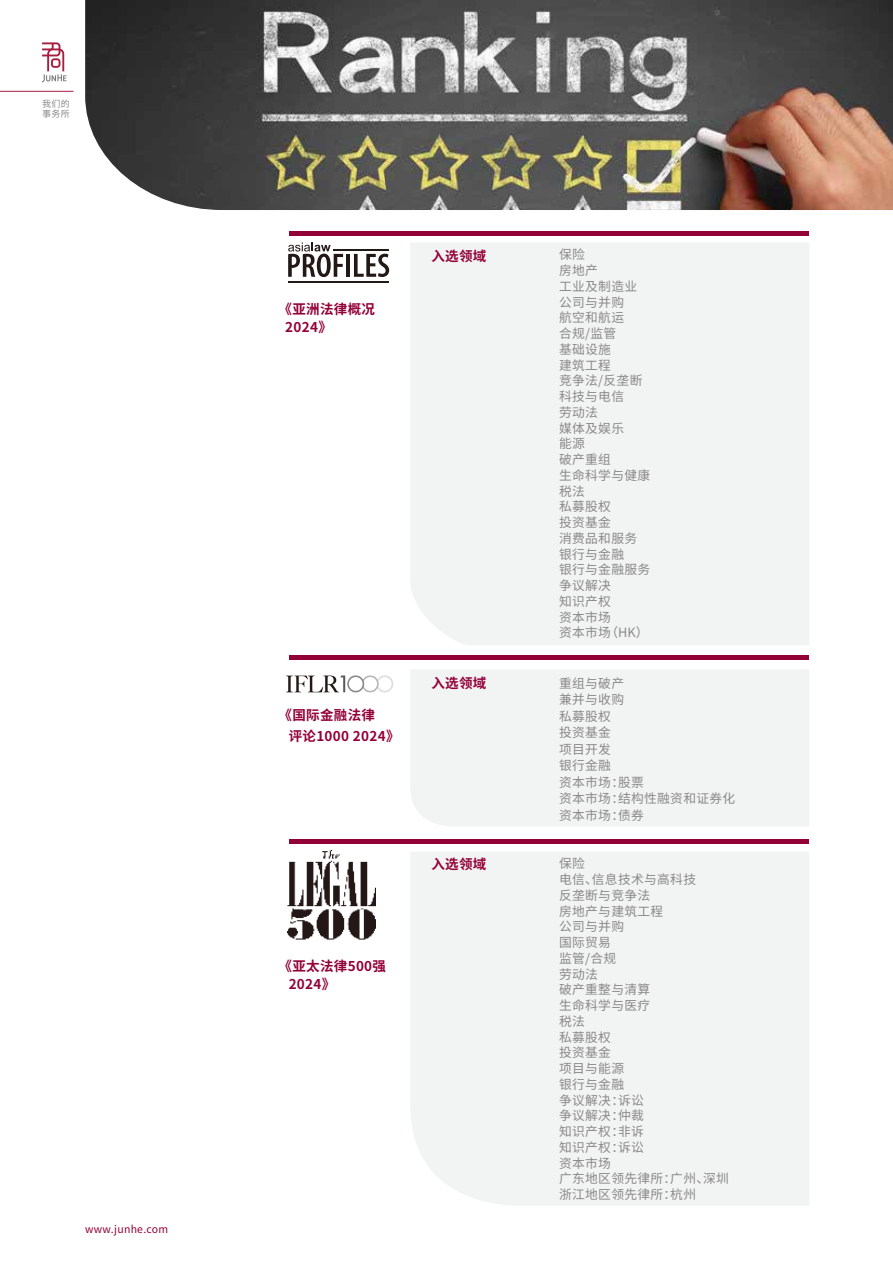
<style>
.page{position:relative;width:893px;height:1263px;background:#fff}
.page>*{position:absolute;margin:0;border:0;box-sizing:border-box;transform-origin:0 0}
.t1{font:700 13.5px/18px "Source Han Sans CN";letter-spacing:.025em;color:#930038}
.t2{font:12.75px/15.8px "Source Han Sans CN";letter-spacing:.025em;color:#898989}
.t3{font:10.5px "Source Han Sans CN";letter-spacing:.025em;color:#930038}
.t4{font:9px/10.8px "Source Han Sans CN";letter-spacing:.025em;color:#898989}
</style>
<div class="page">
<div style="left:410px;top:670px;width:399px;height:156px;background:#f2f3f3"></div>
<div style="left:410px;top:852px;width:399px;height:353px;background:#f2f3f3"></div>
<img style="left:85px;top:0;width:808px;height:210px">
<svg style="left:42px;top:42px;width:25px;height:40px"></svg>
<hr style="left:0;top:91px;width:74px;height:1px;background:#a71e41">
<div style="left:410px;top:243px;width:399px;height:402px;background:#f2f3f3"></div>
<div style="left:289px;top:231px;width:520px;height:5px;background:#930038"></div>
<hr style="left:346px;top:254px;width:4px;height:23px;background:#221815">
<svg style="left:354px;top:254px;width:35px;height:23px"></svg>
<svg style="left:288px;top:242px;width:55px;height:35px"></svg>
<hr style="left:288px;top:281px;width:101px;height:2px;background:#221815">
<hr style="left:333px;top:250px;width:56px;height:1px;background:#221815">
<div style="left:289px;top:655px;width:520px;height:5px;background:#930038"></div>
<svg style="left:286px;top:675px;width:108px;height:18px"></svg>
<svg style="left:286px;top:675px;width:59px;height:17px"></svg>
<svg style="left:376px;top:675px;width:17px;height:17px"></svg>
<div style="left:378px;top:677px;width:14px;height:14px;background:#fff;border-radius:50%"></div>
<svg style="left:362px;top:675px;width:17px;height:17px"></svg>
<div style="left:363px;top:677px;width:14px;height:14px;background:#fff;border-radius:50%"></div>
<svg style="left:347px;top:675px;width:17px;height:17px"></svg>
<div style="left:349px;top:677px;width:14px;height:14px;background:#fff;border-radius:50%"></div>
<div style="left:289px;top:839px;width:520px;height:5px;background:#930038"></div>
<img style="left:288px;top:851px;width:87px;height:89px">
<p class="t4" style="left:42px;top:98px;width:29px">我们的事务所</p>
<p class="t3" style="left:85px;top:1223px;width:84px">www.junhe.com</p>
<p class="t1" style="left:285px;top:301px;width:91px;text-indent:-7px">《亚洲法律概况<br>2024》</p>
<p class="t1" style="left:289px;top:705px;width:112px;line-height:21px;text-indent:-10px">《国际金融法律<br>评论1000 2024》</p>
<p class="t1" style="left:289px;top:957px;width:99px;text-indent:-10px">《亚太法律500强<br>2024》</p>
<p class="t1" style="left:431px;top:248px;width:57px">入选领域</p>
<p class="t2" style="left:559px;top:247px;width:93px">保险<br>房地产<br>工业及制造业公司与并购<br>航空和航运<br>合规/监管<br>基础设施<br>建筑工程<br>竞争法/反垄断科技与电信<br>劳动法<br>媒体及娱乐<br>能源<br>破产重组<br>生命科学与健康税法<br>私募股权<br>投资基金<br>消费品和服务银行与金融<br>银行与金融服务争议解决<br>知识产权<br>资本市场<br>资本市场（HK）</p>
<p class="t1" style="left:431px;top:675px;width:57px">入选领域</p>
<p class="t2" style="left:559px;top:675px;width:178px;line-height:16.5px">重组与破产<br>兼并与收购<br>私募股权<br>投资基金<br>项目开发<br>银行金融<br>资本市场：股票<br>资本市场：结构性融资和证券化资本市场：债券</p>
<p class="t1" style="left:431px;top:855px;width:57px">入选领域</p>
<p class="t2" style="left:559px;top:856px;width:171px">保险<br>电信、信息技术与高科技<br>反垄断与竞争法<br>房地产与建筑工程<br>公司与并购<br>国际贸易<br>监管/合规<br>劳动法<br>破产重整与清算<br>生命科学与医疗<br>税法<br>私募股权<br>投资基金<br>项目与能源<br>银行与金融<br>争议解决：诉讼<br>争议解决：仲裁<br>知识产权：非诉<br>知识产权：诉讼<br>资本市场<br>广东地区领先律所：广州、深圳浙江地区领先律所：杭州</p>
</div>
